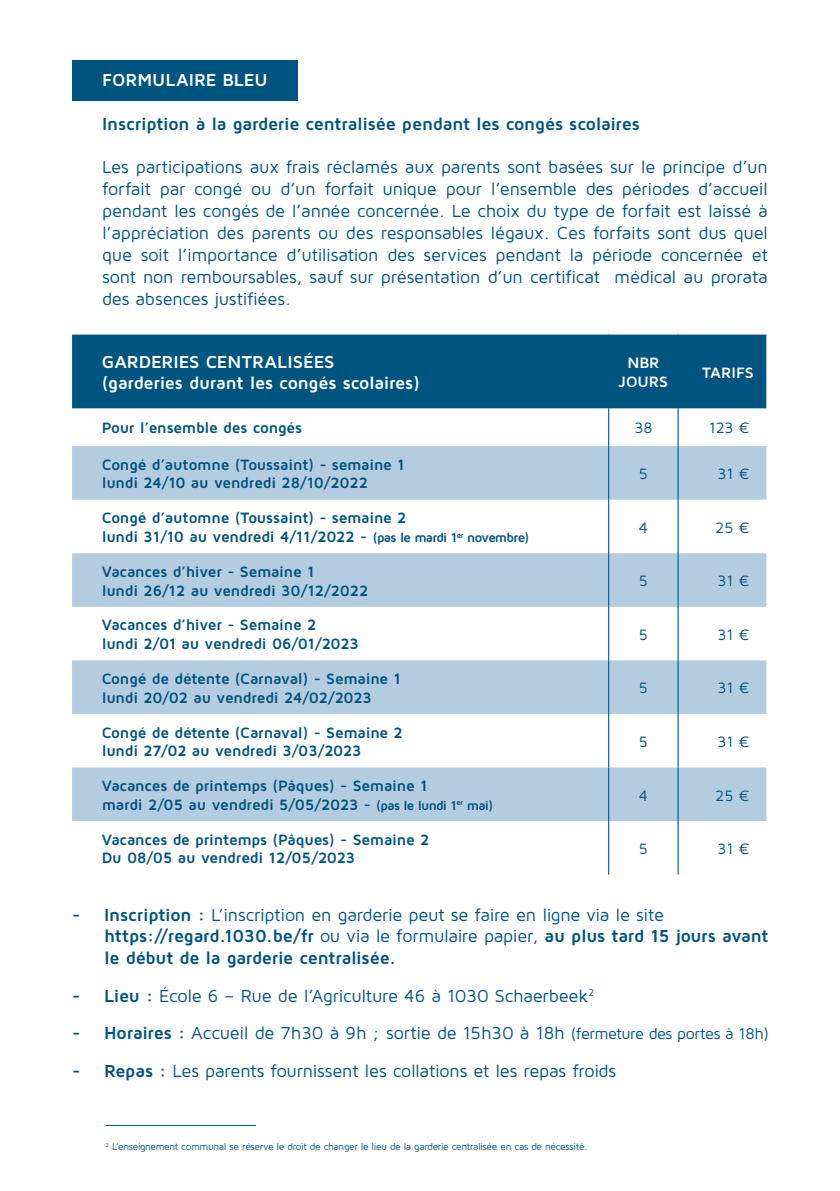
<style>
.page{position:relative;width:840px;height:1191px;background:#fff}
.page>*{position:absolute;margin:0;border:0;box-sizing:border-box;transform-origin:0 0}
.t1{font:18px/22px "Maven Pro";letter-spacing:-.01em;color:#005480;text-align:justify}
.t2{font:700 18px/21.6px "Maven Pro";letter-spacing:-.015em;color:#005480}
.t3{font:700 18px/21.6px "Maven Pro";letter-spacing:-.005em;color:#fff}
.t4{font:700 15.6px/18.6px "Maven Pro";letter-spacing:-.015em;color:#005480}
.t5{font:15.6px "Maven Pro";color:#005480}
.t6{font:700 15.6px/18.6px "Maven Pro";letter-spacing:-.005em;color:#fff;text-align:center}
.t7{font:10px "Maven Pro";letter-spacing:-.035em;color:#005480}
.s1{font-size:13.4px}
.s2{font-weight:400}
.s3{font-weight:700}
.s4{font-size:16px}
</style>
<div class="page">
<hr style="left:105px;top:1125px;width:151px;height:1px;background:#005480">
<div style="left:72px;top:60px;width:225px;height:41px;background:#005480"></div>
<div style="left:72px;top:334px;width:693px;height:74px;background:#005480"></div>
<svg style="left:72px;top:446px;width:693px;height:375px;fill:#b4ccdf"></svg>
<hr style="left:607px;top:334px;width:2px;height:74px;background:#005480">
<hr style="left:677px;top:334px;width:1px;height:74px;background:#005480">
<hr style="left:607px;top:408px;width:2px;height:38px;background:#005480">
<hr style="left:677px;top:408px;width:1px;height:38px;background:#005480">
<hr style="left:607px;top:446px;width:2px;height:54px;background:#005480">
<hr style="left:677px;top:446px;width:1px;height:54px;background:#005480">
<hr style="left:607px;top:500px;width:2px;height:53px;background:#005480">
<hr style="left:677px;top:500px;width:1px;height:53px;background:#005480">
<hr style="left:607px;top:553px;width:2px;height:54px;background:#005480">
<hr style="left:677px;top:553px;width:1px;height:54px;background:#005480">
<hr style="left:607px;top:607px;width:2px;height:53px;background:#005480">
<hr style="left:677px;top:607px;width:1px;height:53px;background:#005480">
<hr style="left:607px;top:660px;width:2px;height:54px;background:#005480">
<hr style="left:677px;top:660px;width:1px;height:54px;background:#005480">
<hr style="left:607px;top:714px;width:2px;height:53px;background:#005480">
<hr style="left:677px;top:714px;width:1px;height:53px;background:#005480">
<hr style="left:607px;top:767px;width:2px;height:54px;background:#005480">
<hr style="left:677px;top:767px;width:1px;height:54px;background:#005480">
<hr style="left:607px;top:821px;width:2px;height:53px;background:#005480">
<hr style="left:677px;top:821px;width:1px;height:53px;background:#005480">
<p class="t3" style="left:102px;top:69px;width:167px">FORMULAIRE BLEU</p>
<p class="t2" style="left:102px;top:112px;width:539px">Inscription à la garderie centralisée pendant les congés scolaires</p>
<p class="t1" style="left:102px;top:155px;width:667px">Les participations aux frais réclamés aux parents sont basées sur le principe d’un forfait par congé ou d’un forfait unique pour l’ensemble des périodes d’accueil pendant les congés de l’année concernée. Le choix du type de forfait est laissé à l’appréciation des parents ou des responsables légaux. Ces forfaits sont dus quel que soit l’importance d’utilisation des services pendant la période concernée et sont non remboursables, sauf sur présentation d’un certificat médical au prorata des absences justifiées.</p>
<p class="t3" style="left:102px;top:350px;width:319px">GARDERIES CENTRALISÉES (garderies durant les congés scolaires)</p>
<p class="t6" style="left:618px;top:353px;width:51px">NBR<br>JOURS</p>
<p class="t6" style="left:701px;top:362px;width:53px">TARIFS</p>
<p class="t4" style="left:102px;top:418px;width:202px">Pour l’ensemble des congés</p>
<p class="t5" style="left:634px;top:418px;width:20px">38</p>
<p class="t5" style="left:708px;top:418px;width:42px">123 €</p>
<p class="t4" style="left:102px;top:454px;width:304px">Congé d’automne (Toussaint) - semaine 1 lundi 24/10 au vendredi 28/10/2022</p>
<p class="t5" style="left:638px;top:464px;width:11px">5</p>
<p class="t5" style="left:717px;top:464px;width:33px">31 €</p>
<p class="t4" style="left:102px;top:508px;width:429px">Congé d’automne (Toussaint) - semaine 2<br>lundi 31/10 au vendredi 4/11/2022 - <span class="s1">(pas le mardi 1</span><sup>er</sup> <span class="s1">novembre)</span></p>
<p class="t5" style="left:638px;top:517px;width:11px">4</p>
<p class="t5" style="left:715px;top:517px;width:35px">25 €</p>
<p class="t4" style="left:102px;top:561px;width:268px">Vacances d’hiver - Semaine 1<br>lundi 26/12 au vendredi 30/12/2022</p>
<p class="t5" style="left:638px;top:571px;width:11px">5</p>
<p class="t5" style="left:717px;top:571px;width:33px">31 €</p>
<p class="t4" style="left:102px;top:615px;width:258px">Vacances d’hiver - Semaine 2<br>lundi 2/01 au vendredi 06/01/2023</p>
<p class="t5" style="left:638px;top:625px;width:11px">5</p>
<p class="t5" style="left:717px;top:625px;width:33px">31 €</p>
<p class="t4" style="left:102px;top:669px;width:301px">Congé de détente (Carnaval) - Semaine 1 lundi 20/02 au vendredi 24/02/2023</p>
<p class="t5" style="left:638px;top:678px;width:11px">5</p>
<p class="t5" style="left:717px;top:678px;width:33px">31 €</p>
<p class="t4" style="left:102px;top:722px;width:302px">Congé de détente (Carnaval) - Semaine 2 lundi 27/02 au vendredi 3/03/2023</p>
<p class="t5" style="left:638px;top:732px;width:11px">5</p>
<p class="t5" style="left:717px;top:732px;width:33px">31 €</p>
<p class="t4" style="left:102px;top:776px;width:393px">Vacances de printemps (Pâques) - Semaine 1<br>mardi 2/05 au vendredi 5/05/2023 - <span class="s1">(pas le lundi 1</span><sup>er</sup> <span class="s1">mai)</span></p>
<p class="t5" style="left:638px;top:785px;width:11px">4</p>
<p class="t5" style="left:715px;top:785px;width:35px">25 €</p>
<p class="t4" style="left:102px;top:829px;width:329px">Vacances de printemps (Pâques) - Semaine 2<br>Du 08/05 au vendredi 12/05/2023</p>
<p class="t5" style="left:638px;top:839px;width:11px">5</p>
<p class="t5" style="left:717px;top:839px;width:33px">31 €</p>
<p class="t2" style="left:104px;top:903px;width:665px;text-indent:-32px">- Inscription : <span class="s2">L’inscription en garderie peut se faire en ligne via le site </span>https://regard.1030.be/fr <span class="s2">ou via le formulaire papier,</span> au plus tard 15 jours avant le début de la garderie centralisée.</p>
<p class="t1" style="left:72px;top:983px;width:523px"><span class="s3">- Lieu :</span> École 6 – Rue de l’Agriculture 46 à 1030 Schaerbeek<sup>2</sup></p>
<p class="t1" style="left:72px;top:1021px;width:698px"><span class="s3">- Horaires :</span> Accueil de 7h30 à 9h ; sortie de 15h30 à 18h <span class="s4">(fermeture des portes à 18h)</span></p>
<p class="t1" style="left:72px;top:1059px;width:545px"><span class="s3">- Repas :</span> Les parents fournissent les collations et les repas froids</p>
<p class="t7" style="left:105px;top:1140px;width:483px"><sup>2</sup> L’enseignement communal se réserve le droit de changer le lieu de la garderie centralisée en cas de nécessité.</p>
</div>
